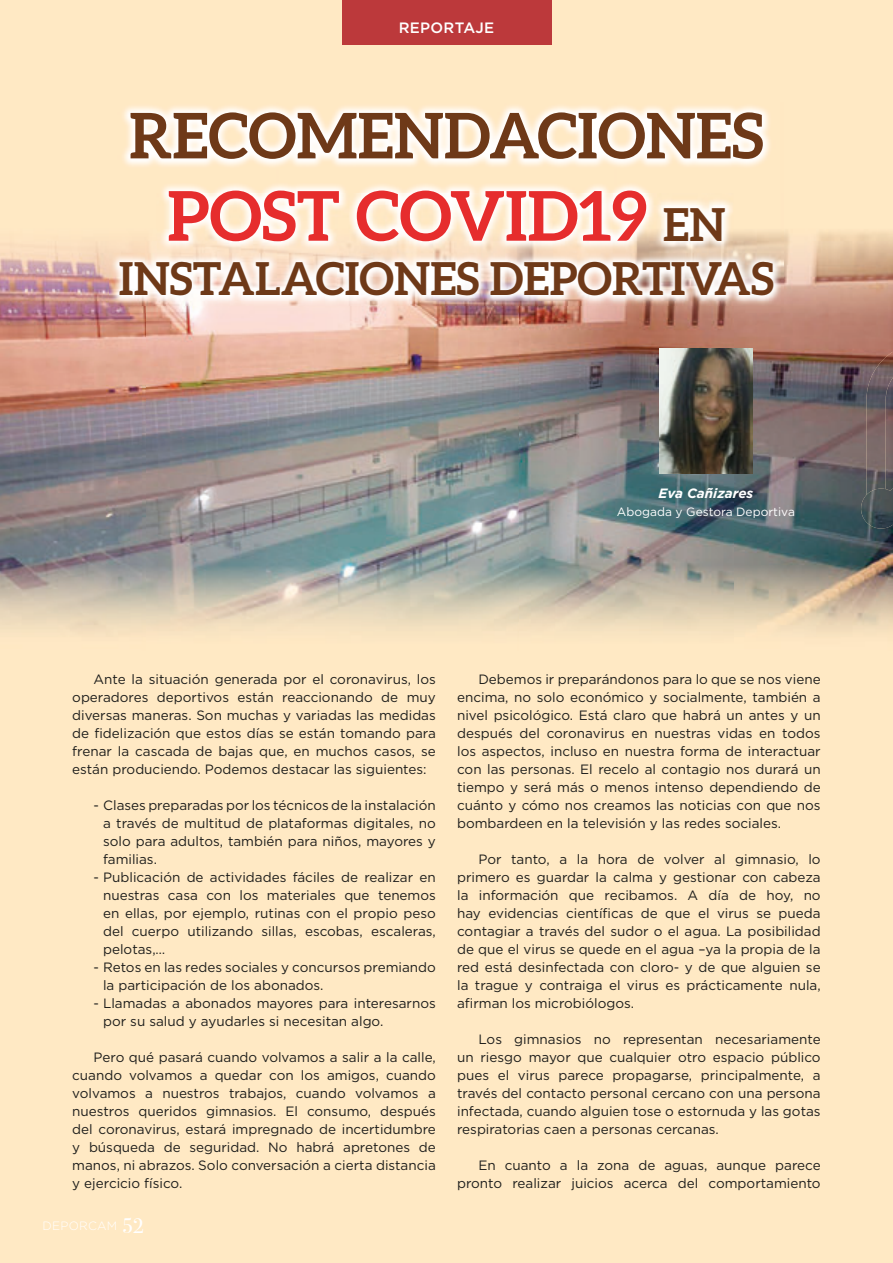
<style>
.page{position:relative;width:893px;height:1263px;background:#ffe9c4}
.page>*{position:absolute;margin:0;border:0;box-sizing:border-box;transform-origin:0 0}
.t1{font:700 68.55px "Aleo";color:#e62d2d}
.t2{font:700 62.85px "Aleo";color:#6e3918}
.t3{font:700 45.45px "Aleo";color:#6e3918}
.t4{font:500 15px "Gotham";letter-spacing:.02em;color:#fff}
.t5{font:13.5px/18px "Gotham";color:#1d1d1b;text-align:justify}
.t6{font:italic 700 13.5px "Gotham";color:#fff}
.t7{font:12px "Gotham";color:#fff}
.t8{font:300 12px "Gotham";letter-spacing:.02em;color:#fff}
.s1{font-size:45.45px;color:#6e3918}
.s2{font-family:"Bodoni Svty Two ITCTT";font-weight:400;font-size:21px}
</style>
<div class="page">
<img style="left:0;top:241px;width:146px;height:392px">
<img style="left:734px;top:232px;width:159px;height:400px">
<img style="left:146px;top:306px;width:588px;height:325px">
<img style="left:866px;top:352px;width:27px;height:136px">
<img style="left:859px;top:488px;width:34px;height:41px">
<div style="left:342px;top:0;width:209px;height:45px;background:#bc393b"></div>
<img style="left:659px;top:349px;width:94px;height:124px">
<img style="left:110px;top:106px;width:673px;height:200px">
<p class="t4" style="left:399px;top:18px;width:97px">REPORTAJE</p>
<h2 class="t2" style="left:129px;top:99px;width:636px">RECOMENDACIONES</h2>
<h1 class="t1" style="left:167px;top:176px;width:560px">POST COVID19 <span class="s1">EN</span></h1>
<h3 class="t3" style="left:119px;top:253px;width:657px">INSTALACIONES DEPORTIVAS</h3>
<p class="t6" style="left:659px;top:484px;width:96px">Eva Cañizares</p>
<p class="t7" style="left:617px;top:504px;width:179px">Abogada y Gestora Deportiva</p>
<p class="t5" style="left:72px;top:670px;width:365px;text-indent:21px">Ante la situación generada por el coronavirus, los operadores deportivos están reaccionando de muy diversas maneras. Son muchas y variadas las medidas de fidelización que estos días se están tomando para frenar la cascada de bajas que, en muchos casos, se están produciendo. Podemos destacar las siguientes:</p>
<p class="t5" style="left:103px;top:796px;width:334px;text-indent:-10px">- Clases preparadas por los técnicos de la instalación a través de multitud de plataformas digitales, no solo para adultos, también para niños, mayores y familias.</p>
<p class="t5" style="left:103px;top:868px;width:334px;text-indent:-10px">- Publicación de actividades fáciles de realizar en nuestras casa con los materiales que tenemos en ellas, por ejemplo, rutinas con el propio peso del cuerpo utilizando sillas, escobas, escaleras, pelotas,…</p>
<p class="t5" style="left:103px;top:958px;width:334px;text-indent:-10px">- Retos en las redes sociales y concursos premiando la participación de los abonados.</p>
<p class="t5" style="left:103px;top:994px;width:334px;text-indent:-10px">- Llamadas a abonados mayores para interesarnos por su salud y ayudarles si necesitan algo.</p>
<p class="t5" style="left:72px;top:1048px;width:365px;text-indent:21px">Pero qué pasará cuando volvamos a salir a la calle, cuando volvamos a quedar con los amigos, cuando volvamos a nuestros trabajos, cuando volvamos a nuestros queridos gimnasios. El consumo, después del coronavirus, estará impregnado de incertidumbre y búsqueda de seguridad. No habrá apretones de manos, ni abrazos. Solo conversación a cierta distancia y ejercicio físico.</p>
<p class="t8" style="left:43px;top:1218px;width:103px">DEPORCAM <span class="s2">52</span></p>
<p class="t5" style="left:457px;top:670px;width:365px;text-indent:21px">Debemos ir preparándonos para lo que se nos viene encima, no solo económico y socialmente, también a nivel psicológico. Está claro que habrá un antes y un después del coronavirus en nuestras vidas en todos los aspectos, incluso en nuestra forma de interactuar con las personas. El recelo al contagio nos durará un tiempo y será más o menos intenso dependiendo de cuánto y cómo nos creamos las noticias con que nos bombardeen en la televisión y las redes sociales.</p>
<p class="t5" style="left:457px;top:850px;width:365px;text-indent:21px">Por tanto, a la hora de volver al gimnasio, lo primero es guardar la calma y gestionar con cabeza la información que recibamos. A día de hoy, no hay evidencias científicas de que el virus se pueda contagiar a través del sudor o el agua. La posibilidad de que el virus se quede en el agua –ya la propia de la red está desinfectada con cloro- y de que alguien se la trague y contraiga el virus es prácticamente nula, afirman los microbiólogos.</p>
<p class="t5" style="left:457px;top:1030px;width:365px;text-indent:21px">Los gimnasios no representan necesariamente un riesgo mayor que cualquier otro espacio público pues el virus parece propagarse, principalmente, a través del contacto personal cercano con una persona infectada, cuando alguien tose o estornuda y las gotas respiratorias caen a personas cercanas.</p>
<p class="t5" style="left:457px;top:1156px;width:365px;text-align:right">En cuanto a la zona de aguas, aunque parece pronto realizar juicios acerca del comportamiento</p>
</div>
